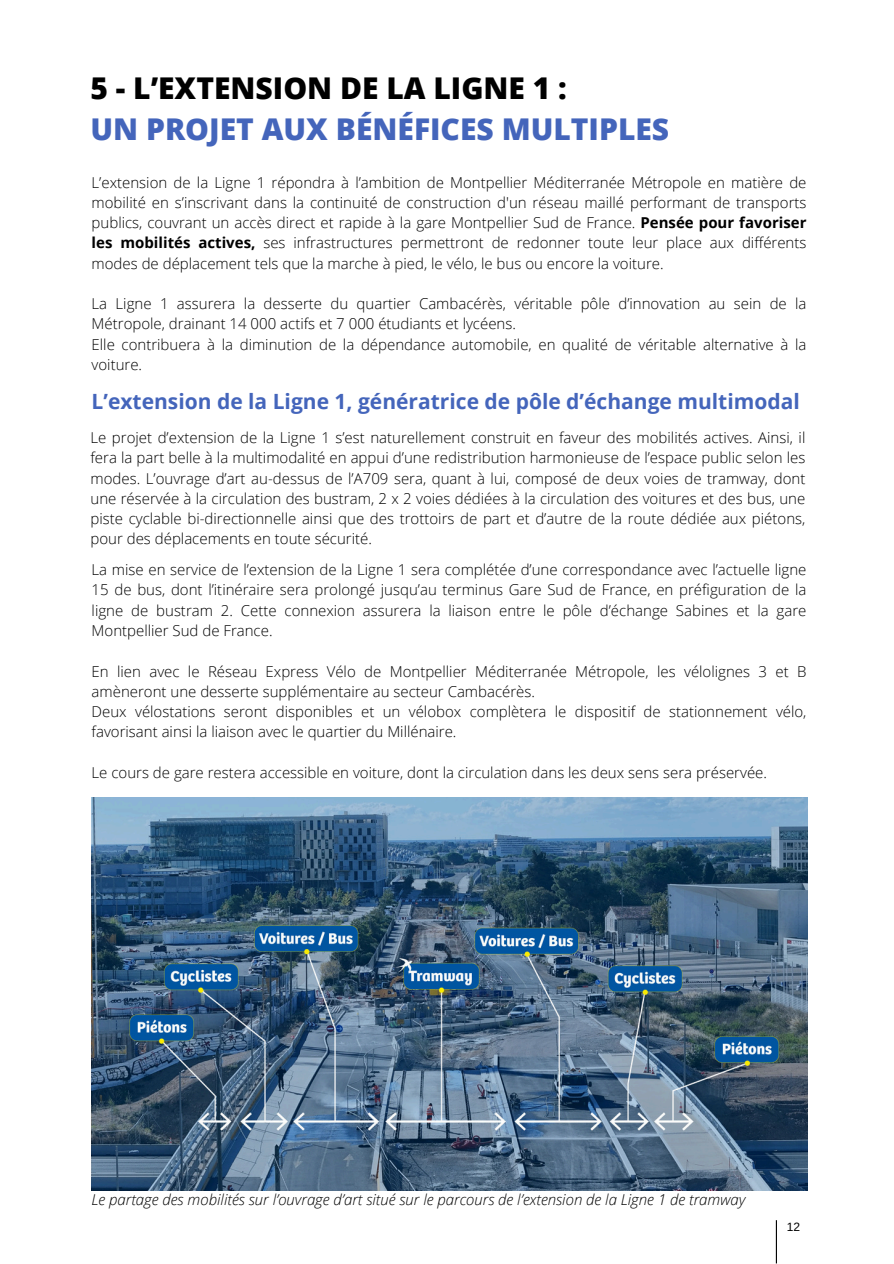
<style>
.page{position:relative;width:894px;height:1264px;background:#fff}
.page>*{position:absolute;margin:0;border:0;box-sizing:border-box;transform-origin:0 0}
.t1{font:800 30px "Open Sans";color:#4465bb}
.t2{font:800 30px "Open Sans";color:#000}
.t3{font:700 21px "Open Sans";color:#4465bb}
.t4{font:300 15px/20.2px "Open Sans";color:#000;text-align:justify}
.t5{font:italic 300 15px "Open Sans";color:#000}
.t6{font:12px "Arimo";color:#000}
.s1{font-weight:700}
</style>
<div class="page">
<img style="left:92px;top:797px;width:715px;height:393px">
<hr style="left:775px;top:1220px;width:1px;height:43px;background:#000">
<h1 class="t2" style="left:90px;top:67px;width:478px">5 - L’EXTENSION DE LA LIGNE 1 :</h1>
<h1 class="t1" style="left:90px;top:108px;width:580px">UN PROJET AUX BÉNÉFICES MULTIPLES</h1>
<p class="t4" style="left:92px;top:172px;width:716px">L’extension de la Ligne 1 répondra à l’ambition de Montpellier Méditerranée Métropole en matière de mobilité en s’inscrivant dans la continuité de construction d'un réseau maillé performant de transports publics, couvrant un accès direct et rapide à la gare Montpellier Sud de France. <span class="s1">Pensée pour favoriser les mobilités actives,</span> ses infrastructures permettront de redonner toute leur place aux différents modes de déplacement tels que la marche à pied, le vélo, le bus ou encore la voiture.</p>
<p class="t4" style="left:92px;top:293px;width:716px;text-align:left">La Ligne 1 assurera la desserte du quartier Cambacérès, véritable pôle d’innovation au sein de la Métropole, drainant 14 000 actifs et 7 000 étudiants et lycéens.<br>Elle contribuera à la diminution de la dépendance automobile, en qualité de véritable alternative à la voiture.</p>
<h2 class="t3" style="left:92px;top:386px;width:709px">L’extension de la Ligne 1, génératrice de pôle d’échange multimodal</h2>
<p class="t4" style="left:90px;top:427px;width:716px">Le projet d’extension de la Ligne 1 s’est naturellement construit en faveur des mobilités actives. Ainsi, il fera la part belle à la multimodalité en appui d’une redistribution harmonieuse de l’espace public selon les modes. L’ouvrage d’art au-dessus de l’A709 sera, quant à lui, composé de deux voies de tramway, dont une réservée à la circulation des bustram, 2 x 2 voies dédiées à la circulation des voitures et des bus, une piste cyclable bi-directionnelle ainsi que des trottoirs de part et d’autre de la route dédiée aux piétons, pour des déplacements en toute sécurité.</p>
<p class="t4" style="left:92px;top:559px;width:716px">La mise en service de l’extension de la Ligne 1 sera complétée d’une correspondance avec l’actuelle ligne 15 de bus, dont l’itinéraire sera prolongé jusqu’au terminus Gare Sud de France, en préfiguration de la ligne de bustram 2. Cette connexion assurera la liaison entre le pôle d’échange Sabines et la gare Montpellier Sud de France.</p>
<p class="t4" style="left:92px;top:660px;width:716px;text-align:left">En lien avec le Réseau Express Vélo de Montpellier Méditerranée Métropole, les vélolignes 3 et B amèneront une desserte supplémentaire au secteur Cambacérès.<br>Deux vélostations seront disponibles et un vélobox complètera le dispositif de stationnement vélo, favorisant ainsi la liaison avec le quartier du Millénaire.</p>
<p class="t4" style="left:92px;top:761px;width:676px">Le cours de gare restera accessible en voiture, dont la circulation dans les deux sens sera préservée.</p>
<p class="t5" style="left:92px;top:1188px;width:655px">Le partage des mobilités sur l’ouvrage d’art situé sur le parcours de l’extension de la Ligne 1 de tramway</p>
<p class="t6" style="left:786px;top:1220px;width:15px">12</p>
</div>
